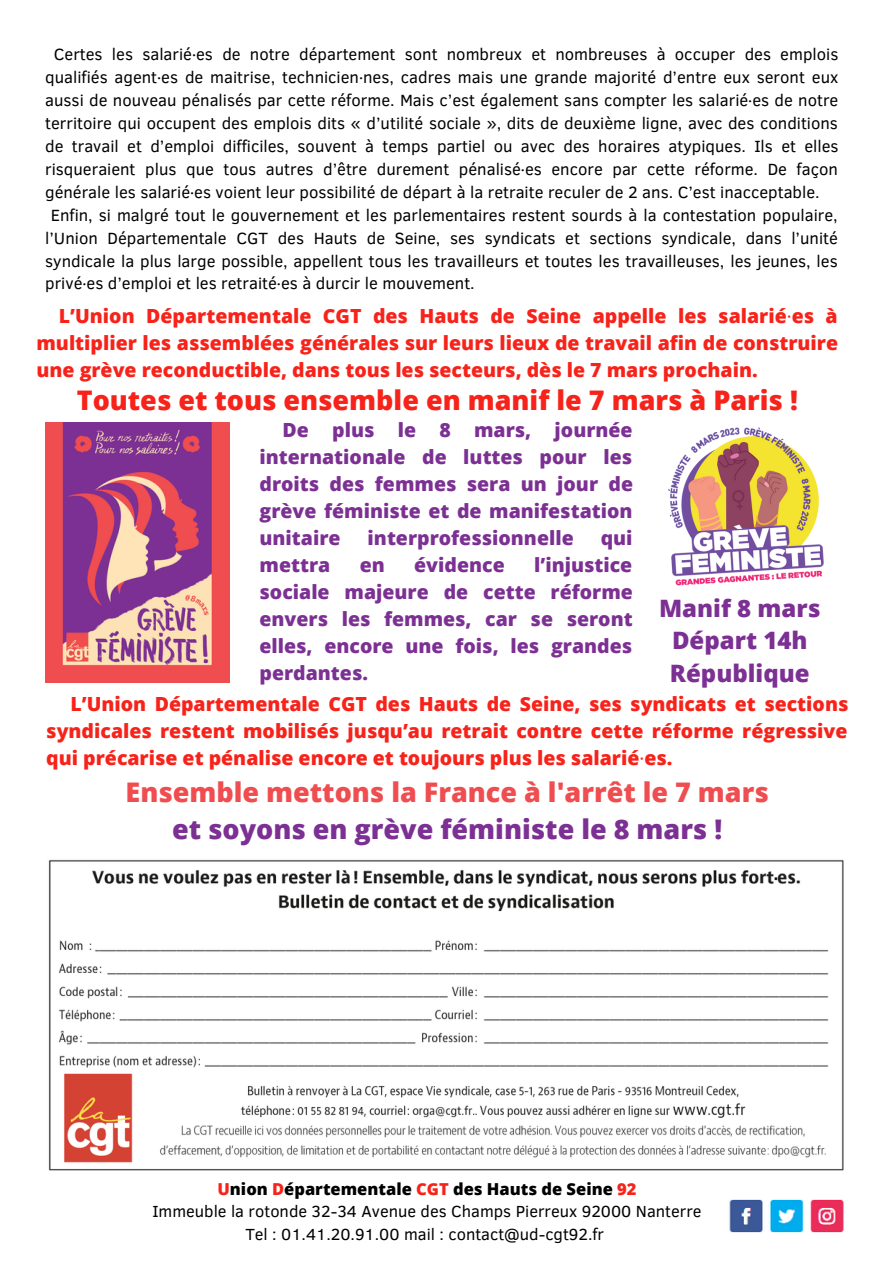
<style>
.page{position:relative;width:893px;height:1264px;background:#fff}
.page>*{position:absolute;margin:0;border:0;box-sizing:border-box;transform-origin:0 0}
.t1{font:800 27px "Open Sans";color:#f7231a}
.t2{font:800 27px "Open Sans";color:#ef4d4f}
.t3{font:800 27px "Open Sans";color:#7c3093}
.t4{font:800 24px/32.5px "Open Sans";color:#7c3093;text-align:center}
.t5{font:800 19.5px/27px "Open Sans";color:#f7231a;text-align:justify}
.t6{font:800 19.5px/27px "Open Sans";color:#7c3093;text-align:justify}
.t7{font:16.65px "Clear Sans";color:#000}
.t8{font:16.5px/22.5px "Clear Sans";color:#000;text-align:center}
.t9{font:800 16.5px "Open Sans";color:#000}
.s1{font-family:"Liberation Serif";font-weight:400}
.s2{color:#f7231a}
</style>
<div class="page">
<img style="left:45px;top:422px;width:185px;height:260px">
<img style="left:668px;top:427px;width:156px;height:159px">
<img style="left:48px;top:859px;width:796px;height:312px">
<img style="left:729px;top:1199px;width:115px;height:34px">
<p class="t7" style="left:54px;top:43px;width:786px">Certes les salarié∙es de notre département sont nombreux et nombreuses à occuper des emplois</p>
<p class="t7" style="left:45px;top:65px;width:794px">qualifiés agent∙es de maitrise, technicien∙nes, cadres mais une grande majorité d’entre eux seront eux</p>
<p class="t7" style="left:45px;top:88px;width:794px">aussi de nouveau pénalisés par cette réforme. Mais c’est également sans compter les salarié∙es de notre</p>
<p class="t7" style="left:45px;top:111px;width:794px">territoire qui occupent des emplois dits « d’utilité sociale », dits de deuxième ligne, avec des conditions</p>
<p class="t7" style="left:45px;top:134px;width:794px">de travail et d’emploi difficiles, souvent à temps partiel ou avec des horaires atypiques. Ils et elles</p>
<p class="t7" style="left:45px;top:157px;width:794px">risqueraient plus que tous autres d’être durement pénalisé∙es encore par cette réforme. De façon</p>
<p class="t7" style="left:45px;top:180px;width:776px">générale les salarié∙es voient leur possibilité de départ à la retraite reculer de 2 ans. C’est inacceptable.</p>
<p class="t7" style="left:51px;top:203px;width:788px">Enfin, si malgré tout le gouvernement et les parlementaires restent sourds à la contestation populaire,</p>
<p class="t7" style="left:45px;top:226px;width:794px">l’Union Départementale CGT des Hauts de Seine, ses syndicats et sections syndicale, dans l’unité</p>
<p class="t7" style="left:45px;top:248px;width:794px">syndicale la plus large possible, appellent tous les travailleurs et toutes les travailleuses, les jeunes, les</p>
<p class="t7" style="left:45px;top:271px;width:431px">privé∙es d’emploi et les retraité∙es à durcir le mouvement.</p>
<p class="t5" style="left:36px;top:302px;width:803px;text-indent:22px">L’Union Départementale CGT des Hauts de Seine appelle les salarié<span class="s1">∙</span>es à multiplier les assemblées générales sur leurs lieux de travail afin de construire une grève reconductible, dans tous les secteurs, dès le 7 mars prochain.</p>
<h1 class="t1" style="left:77px;top:381px;width:722px">Toutes et tous ensemble en manif le 7 mars à Paris !</h1>
<p class="t6" style="left:259px;top:416px;width:375px;text-indent:23px">De plus le 8 mars, journée internationale de luttes pour les droits des femmes sera un jour de grève féministe et de manifestation unitaire</p>
<p class="t6" style="left:367px;top:524px;width:207px">interprofessionnelle</p>
<p class="t6" style="left:600px;top:524px;width:33px">qui</p>
<p class="t6" style="left:259px;top:551px;width:375px;text-indent:274px">l’injustice sociale majeure de cette réforme envers les femmes, car se seront elles, encore une fois, les grandes perdantes.</p>
<p class="t5" style="left:46px;top:690px;width:803px;text-indent:24px">L’Union Départementale CGT des Hauts de Seine, ses syndicats et sections syndicales restent mobilisés jusqu’au retrait contre cette réforme régressive qui précarise et pénalise encore et toujours plus les salarié<span class="s1">∙</span>es.</p>
<p class="t6" style="left:259px;top:551px;width:72px">mettra</p>
<p class="t6" style="left:360px;top:551px;width:27px">en</p>
<p class="t6" style="left:414px;top:551px;width:92px">évidence</p>
<h2 class="t4" style="left:659px;top:591px;width:163px">Manif 8 mars<br>Départ 14h<br>République</h2>
<h1 class="t2" style="left:126px;top:773px;width:644px">Ensemble mettons la France à l'arrêt le 7 mars</h1>
<h1 class="t3" style="left:172px;top:810px;width:551px">et soyons en grève féministe le 8 mars !</h1>
<p class="t9" style="left:217px;top:1176px;width:420px"><span class="s2">U</span>nion <span class="s2">D</span>épartementale <span class="s2">CGT</span> des Hauts de Seine <span class="s2">92</span></p>
<p class="t8" style="left:152px;top:1199px;width:550px">Immeuble la rotonde 32-34 Avenue des Champs Pierreux 92000 Nanterre<br>Tel : 01.41.20.91.00 mail : contact@ud-cgt92.fr</p>
</div>
